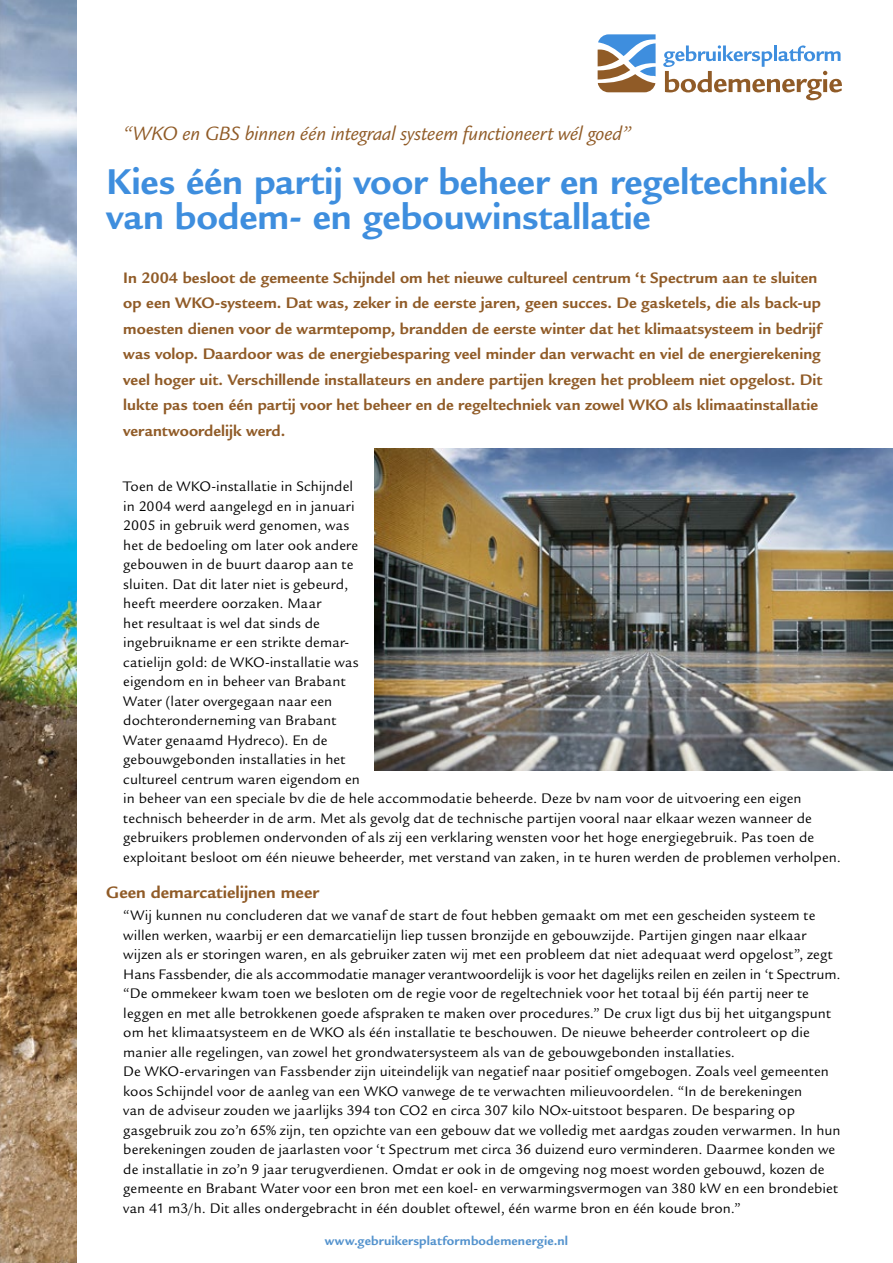
<style>
.page{position:relative;width:893px;height:1263px;background:#fff}
.page>*{position:absolute;margin:0;border:0;box-sizing:border-box;transform-origin:0 0}
.t1{font:700 39px/34.5px "Legacy Sans Std";letter-spacing:-.005em;color:#3e8ede}
.t2{font:italic 21px "Legacy Sans Std";letter-spacing:-.005em;color:#905b27}
.t3{font:700 18px "Legacy Sans Std";color:#905b27}
.t4{font:700 16.5px/25.5px "Legacy Sans Std";letter-spacing:.005em;color:#905b27}
.t5{font:15px/19.5px "Legacy Sans Std";letter-spacing:.01em;color:#000}
.t6{font:700 13.5px "Legacy Sans Std";letter-spacing:.01em;color:#5392cd}
</style>
<div class="page">
<img style="left:0;top:0;width:77px;height:1263px">
<svg style="left:598px;top:34px;width:58px;height:58px"></svg>
<svg style="left:663px;top:45px;width:179px;height:55px"></svg>
<img style="left:374px;top:449px;width:519px;height:322px">
<h2 class="t2" style="left:123px;top:122px;width:509px">“WKO en GBS binnen één integraal systeem functioneert wél goed”</h2>
<h1 class="t1" style="left:106px;top:165px;width:722px">Kies één partij voor beheer en regeltechniek van bodem- en gebouwinstallatie</h1>
<p class="t4" style="left:123px;top:265px;width:700px">In 2004 besloot de gemeente Schijndel om het nieuwe cultureel centrum ‘t Spectrum aan te sluiten op een WKO-systeem. Dat was, zeker in de eerste jaren, geen succes. De gasketels, die als back-up moesten dienen voor de warmtepomp, brandden de eerste winter dat het klimaatsysteem in bedrijf was volop. Daardoor was de energiebesparing veel minder dan verwacht en viel de energierekening veel hoger uit. Verschillende installateurs en andere partijen kregen het probleem niet opgelost. Dit lukte pas toen één partij voor het beheer en de regeltechniek van zowel WKO als klimaatinstallatie verantwoordelijk werd.</p>
<p class="t5" style="left:123px;top:477px;width:719px">Toen de WKO-installatie in Schijndel<br>in 2004 werd aangelegd en in januari<br>2005 in gebruik werd genomen, was<br>het de bedoeling om later ook andere<br>gebouwen in de buurt daarop aan te<br>sluiten. Dat dit later niet is gebeurd,<br>heeft meerdere oorzaken. Maar<br>het resultaat is wel dat sinds de<br>ingebruikname er een strikte demar-<br>catielijn gold: de WKO-installatie was<br>eigendom en in beheer van Brabant<br>Water (later overgegaan naar een<br>dochteronderneming van Brabant<br>Water genaamd Hydreco). En de<br>gebouwgebonden installaties in het<br>cultureel centrum waren eigendom en<br>in beheer van een speciale bv die de hele accommodatie beheerde. Deze bv nam voor de uitvoering een eigen technisch beheerder in de arm. Met als gevolg dat de technische partijen vooral naar elkaar wezen wanneer de gebruikers problemen ondervonden of als zij een verklaring wensten voor het hoge energiegebruik. Pas toen de exploitant besloot om één nieuwe beheerder, met verstand van zaken, in te huren werden de problemen verholpen.</p>
<p class="t3" style="left:106px;top:881px;width:214px">Geen demarcatielijnen meer</p>
<p class="t5" style="left:123px;top:906px;width:719px">“Wij kunnen nu concluderen dat we vanaf de start de fout hebben gemaakt om met een gescheiden systeem te willen werken, waarbij er een demarcatielijn liep tussen bronzijde en gebouwzijde. Partijen gingen naar elkaar wijzen als er storingen waren, en als gebruiker zaten wij met een probleem dat niet adequaat werd opgelost”, zegt Hans Fassbender, die als accommodatie manager verantwoordelijk is voor het dagelijks reilen en zeilen in ‘t Spectrum. “De ommekeer kwam toen we besloten om de regie voor de regeltechniek voor het totaal bij één partij neer te leggen en met alle betrokkenen goede afspraken te maken over procedures.” De crux ligt dus bij het uitgangspunt om het klimaatsysteem en de WKO als één installatie te beschouwen. De nieuwe beheerder controleert op die manier alle regelingen, van zowel het grondwatersysteem als van de gebouwgebonden installaties.<br>De WKO-ervaringen van Fassbender zijn uiteindelijk van negatief naar positief omgebogen. Zoals veel gemeenten koos Schijndel voor de aanleg van een WKO vanwege de te verwachten milieuvoordelen. “In de berekeningen<br>van de adviseur zouden we jaarlijks 394 ton CO2 en circa 307 kilo NOx-uitstoot besparen. De besparing op gasgebruik zou zo’n 65% zijn, ten opzichte van een gebouw dat we volledig met aardgas zouden verwarmen. In hun berekeningen zouden de jaarlasten voor ‘t Spectrum met circa 36 duizend euro verminderen. Daarmee konden we de installatie in zo’n 9 jaar terugverdienen. Omdat er ook in de omgeving nog moest worden gebouwd, kozen de gemeente en Brabant Water voor een bron met een koel- en verwarmingsvermogen van 380 kW en een brondebiet van 41 m3/h. Dit alles ondergebracht in één doublet oftewel, één warme bron en één koude bron.”</p>
<p class="t6" style="left:325px;top:1233px;width:245px">www.gebruikersplatformbodemenergie.nl</p>
</div>
